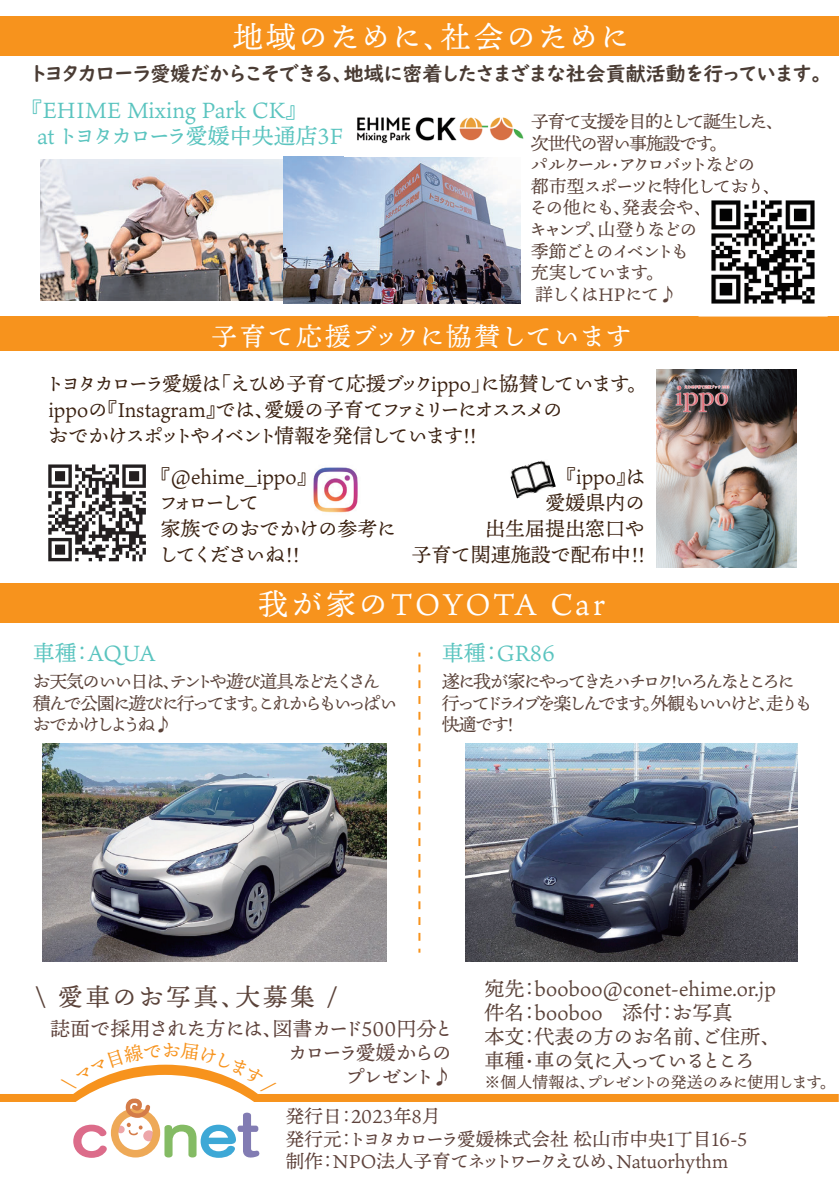
<style>
.page{position:relative;width:839px;height:1191px;background:#fff}
.page>*{position:absolute;margin:0;border:0;box-sizing:border-box;transform-origin:0 0}
.t1{font:30px "Ten Mincho";letter-spacing:.08em;color:#fff}
.t2{font:30px "Ten Mincho";letter-spacing:.055em;color:#fff}
.t3{font:26px "Ten Mincho";letter-spacing:.025em;color:#fff}
.t4{font:24.8px "Ten Mincho";letter-spacing:.1em;color:#5a4239}
.t5{font:22px/26.4px "Ten Mincho";letter-spacing:-.005em;color:#5ac4bf}
.t6{font:20px/26px "Ten Mincho";letter-spacing:-.075em;color:#3a2111}
.t7{font:20px/24px "Ten Mincho";color:#5a4239}
.t8{font:20px/26px "Ten Mincho";letter-spacing:-.025em;color:#3a2111}
.t9{font:20px "UD Digi Kyokasho NK B";color:#4a3c34}
.t10{font:20px/24px "Ten Mincho";letter-spacing:-.065em;color:#5e423b;text-align:right}
.t11{font:20px "Ten Mincho";color:#3a2111}
.t12{font:18.6px/22.4px "Ten Mincho";color:#5e423b}
.t13{font:18px/21.6px "Ten Mincho";letter-spacing:-.145em;color:#5a4239}
.t14{font:18px/21.6px "Ten Mincho";letter-spacing:-.17em;color:#5a4239}
.t15{font:18px "Ten Mincho";letter-spacing:-.12em;color:#5a4239}
.t16{font:18px "Ten Mincho";letter-spacing:-.075em;color:#5a4239}
.t17{font:18px "Ten Mincho";letter-spacing:-.08em;color:#5a4239}
.t18{font:18px "Ten Mincho";letter-spacing:-.015em;color:#5a4239}
.t19{font:16px "Ten Mincho";letter-spacing:-.055em;color:#5a4239}
</style>
<div class="page">
<img style="left:465px;top:743px;width:333px;height:218px">
<svg style="left:418px;top:664px;width:2px;height:288px"></svg>
<div style="left:0;top:584px;width:839px;height:39px;background:#f7931d"></div>
<img style="left:43px;top:743px;width:343px;height:218px">
<img style="left:40px;top:160px;width:244px;height:140px">
<img style="left:284px;top:157px;width:237px;height:147px">
<img style="left:357px;top:117px;width:167px;height:27px">
<img style="left:656px;top:369px;width:140px;height:198px">
<svg style="left:48px;top:464px;width:98px;height:97px"></svg>
<div style="left:0;top:316px;width:839px;height:35px;background:#f7931d"></div>
<div style="left:0;top:17px;width:839px;height:39px;background:#f7931d"></div>
<img style="left:305px;top:467px;width:53px;height:46px">
<img style="left:303px;top:472px;width:2px;height:14px">
<img style="left:303px;top:519px;width:65px;height:3px">
<img style="left:510px;top:460px;width:46px;height:38px">
<img style="left:711px;top:200px;width:104px;height:104px">
<img style="left:698px;top:187px;width:70px;height:7px">
<svg style="left:0;top:1064px;width:839px;height:94px"></svg>
<p class="t2" style="left:233px;top:20px;width:399px">地域のために、社会のために</p>
<p class="t9" style="left:32px;top:62px;width:792px">トヨタカローラ愛媛だからこそできる、地域に密着したさまざまな社会貢献活動を行っています。</p>
<p class="t5" style="left:37px;top:97px;width:307px;text-indent:-17px">『EHIME Mixing Park CK』<br>at トヨタカローラ愛媛中央通店3F</p>
<p class="t15" style="left:531px;top:111px;width:254px">子育て支援を目的として誕生した、</p>
<p class="t17" style="left:531px;top:133px;width:199px">次世代の習い事施設です。</p>
<p class="t15" style="left:530px;top:154px;width:227px">パルクール・アクロバットなどの</p>
<p class="t16" style="left:531px;top:176px;width:251px">都市型スポーツに特化しており、</p>
<p class="t18" style="left:529px;top:198px;width:183px">その他にも、発表会や、</p>
<p class="t15" style="left:529px;top:219px;width:170px">キャンプ、山登りなどの</p>
<p class="t15" style="left:531px;top:241px;width:160px">季節ごとのイベントも</p>
<p class="t17" style="left:531px;top:262px;width:135px">充実しています。</p>
<p class="t16" style="left:535px;top:284px;width:143px">詳しくはHPにて♪</p>
<p class="t3" style="left:211px;top:322px;width:422px">子育て応援ブックに協賛しています</p>
<p class="t6" style="left:45px;top:371px;width:604px">トヨタカローラ愛媛は「えひめ子育て応援ブックippo」に協賛しています。ippoの『Instagram』では、愛媛の子育てファミリーにオススメの<br>おでかけスポットやイベント情報を発信しています！！</p>
<p class="t8" style="left:158px;top:464px;width:240px;text-indent:-8px">『@ehime_ippo』<br>フォローして<br>家族でのおでかけの参考にしてくださいね！！</p>
<p class="t8" style="left:556px;top:464px;width:91px">『ippo』は</p>
<p class="t8" style="left:545px;top:490px;width:101px">愛媛県内の</p>
<p class="t11" style="left:485px;top:517px;width:161px">出生届提出窓口や</p>
<p class="t11" style="left:411px;top:543px;width:241px">子育て関連施設で配布中！！</p>
<p class="t5" style="left:33px;top:640px;width:124px">車種：AQUA</p>
<p class="t1" style="left:258px;top:587px;width:348px">我が家のTOYOTA Car</p>
<p class="t5" style="left:442px;top:640px;width:115px">車種：GR86</p>
<p class="t13" style="left:33px;top:671px;width:366px">お天気のいい日は、テントや遊び道具などたくさん積んで公園に遊びに行ってます。これからもいっぱいおでかけしようね♪</p>
<p class="t14" style="left:442px;top:671px;width:372px">遂に我が家にやってきたハチロク！いろんなところに行ってドライブを楽しんでます。外観もいいけど、走りも快適です！</p>
<p class="t4" style="left:35px;top:983px;width:305px">\ 愛車のお写真、大募集 /</p>
<p class="t10" style="left:50px;top:1016px;width:405px">誌面で採用された方には、図書カード500円分とカローラ愛媛からの<br>プレゼント♪</p>
<p class="t7" style="left:485px;top:977px;width:297px">宛先：booboo@conet-ehime.or.jp件名：booboo　添付：お写真<br>本文：代表の方のお名前、ご住所、車種・車の気に入っているところ</p>
<p class="t19" style="left:485px;top:1073px;width:353px">※個人情報は、プレゼントの発送のみに使用します。</p>
<p class="t12" style="left:286px;top:1105px;width:463px">発行日：2023年8月<br>発行元：トヨタカローラ愛媛株式会社 松山市中央1丁目16-5制作：NPO法人子育てネットワークえひめ、Natuorhythm</p>
</div>
